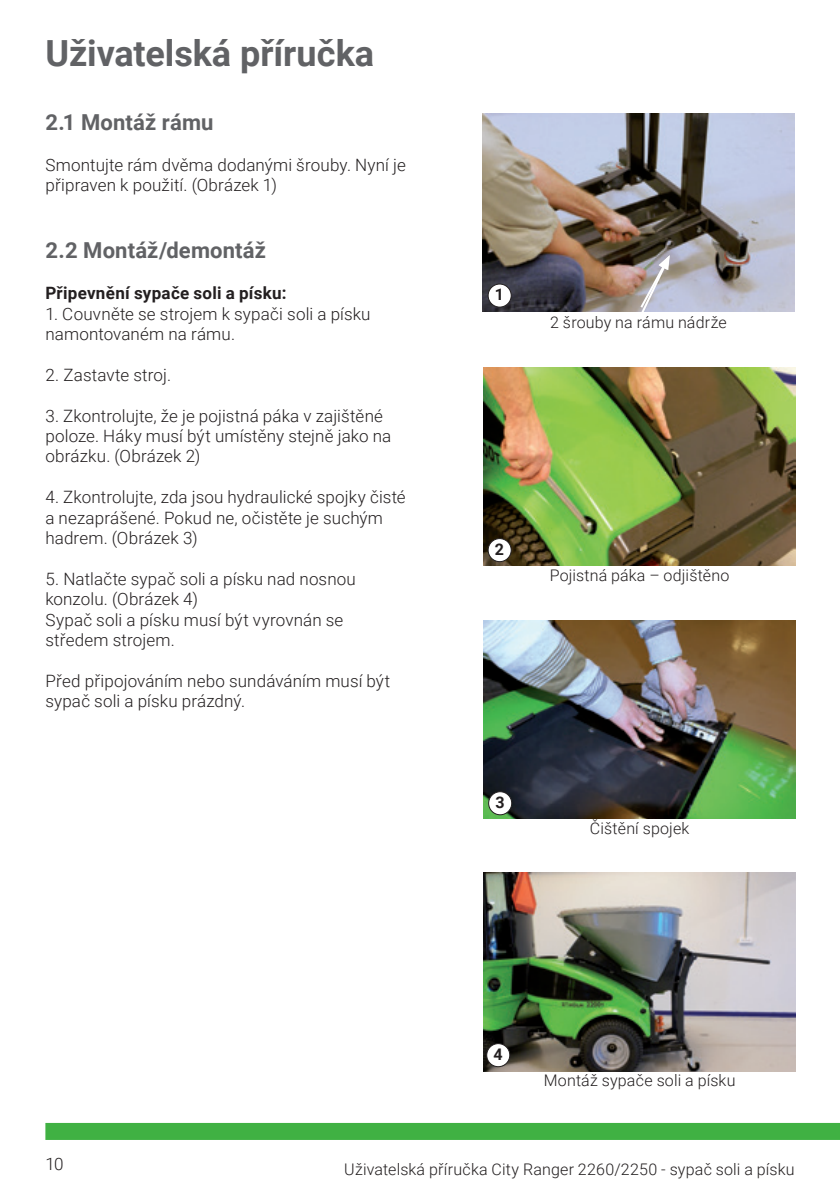
<style>
.page{position:relative;width:840px;height:1191px;background:#fff}
.page>*{position:absolute;margin:0;border:0;box-sizing:border-box;transform-origin:0 0}
.t1{font:700 36px "Roboto";letter-spacing:-.005em;color:#616265}
.t2{font:700 22px "Roboto";letter-spacing:.005em;color:#616265}
.t3{font:300 17px/20.4px "Roboto";letter-spacing:.005em;color:#231f20}
.t4{font:700 17px "Roboto";letter-spacing:.015em;color:#231f20}
.t5{font:300 16px "Roboto";letter-spacing:.01em;color:#231f20}
.t6{font:700 16px "Roboto";color:#231f20}
</style>
<div class="page">
<div style="left:45px;top:1123px;width:794px;height:17px;background:#40b143"></div>
<img style="left:482px;top:113px;width:312px;height:199px">
<img style="left:483px;top:367px;width:312px;height:199px">
<img style="left:483px;top:620px;width:312px;height:199px">
<img style="left:483px;top:872px;width:312px;height:199px">
<div style="left:488px;top:791px;width:23px;height:23px;background:#fff;border-radius:50%"></div>
<div style="left:488px;top:791px;width:24px;height:24px;border:1px solid #231f20;border-radius:50%"></div>
<div style="left:488px;top:284px;width:23px;height:23px;background:#fff;border-radius:50%"></div>
<div style="left:487px;top:283px;width:24px;height:24px;border:1px solid #231f20;border-radius:50%"></div>
<div style="left:488px;top:538px;width:23px;height:23px;background:#fff;border-radius:50%"></div>
<div style="left:487px;top:538px;width:24px;height:24px;border:1px solid #231f20;border-radius:50%"></div>
<div style="left:486px;top:1043px;width:23px;height:23px;background:#fff;border-radius:50%"></div>
<div style="left:486px;top:1043px;width:24px;height:24px;border:1px solid #231f20;border-radius:50%"></div>
<svg style="left:638px;top:255px;width:31px;height:57px;background:#b4b0b5"></svg>
<h1 class="t1" style="left:45px;top:28px;width:330px">Uživatelská příručka</h1>
<p class="t2" style="left:45px;top:107px;width:169px">2.1 Montáž rámu</p>
<p class="t3" style="left:45px;top:154px;width:362px">Smontujte rám dvěma dodanými šrouby. Nyní je připraven k použití. (Obrázek 1)</p>
<p class="t2" style="left:45px;top:235px;width:222px">2.2 Montáž/demontáž</p>
<p class="t4" style="left:45px;top:281px;width:242px">Připevnění sypače soli a písku:</p>
<p class="t3" style="left:45px;top:303px;width:326px">1. Couvněte se strojem k sypači soli a písku namontovaném na rámu.</p>
<p class="t3" style="left:45px;top:364px;width:127px">2. Zastavte stroj.</p>
<p class="t3" style="left:45px;top:405px;width:347px">3. Zkontrolujte, že je pojistná páka v zajištěné poloze. Háky musí být umístěny stejně jako na obrázku. (Obrázek 2)</p>
<p class="t3" style="left:45px;top:486px;width:361px">4. Zkontrolujte, zda jsou hydraulické spojky čisté a nezaprášené. Pokud ne, očistěte je suchým hadrem. (Obrázek 3)</p>
<p class="t3" style="left:45px;top:568px;width:312px">5. Natlačte sypač soli a písku nad nosnou konzolu. (Obrázek 4)<br>Sypač soli a písku musí být vyrovnán se středem strojem.</p>
<p class="t3" style="left:45px;top:670px;width:346px">Před připojováním nebo sundáváním musí být sypač soli a písku prázdný.</p>
<p class="t6" style="left:494px;top:283px;width:11px">1</p>
<p class="t5" style="left:550px;top:311px;width:178px">2 šrouby na rámu nádrže</p>
<p class="t6" style="left:494px;top:538px;width:11px">2</p>
<p class="t5" style="left:549px;top:564px;width:181px">Pojistná páka – odjištěno</p>
<p class="t6" style="left:495px;top:791px;width:11px">3</p>
<p class="t5" style="left:589px;top:817px;width:101px">Čištění spojek</p>
<p class="t6" style="left:493px;top:1043px;width:11px">4</p>
<p class="t5" style="left:543px;top:1069px;width:193px">Montáž sypače soli a písku</p>
<p class="t3" style="left:45px;top:1152px;width:20px">10</p>
<p class="t5" style="left:344px;top:1157px;width:451px">Uživatelská příručka City Ranger 2260/2250 - sypač soli a písku</p>
</div>
